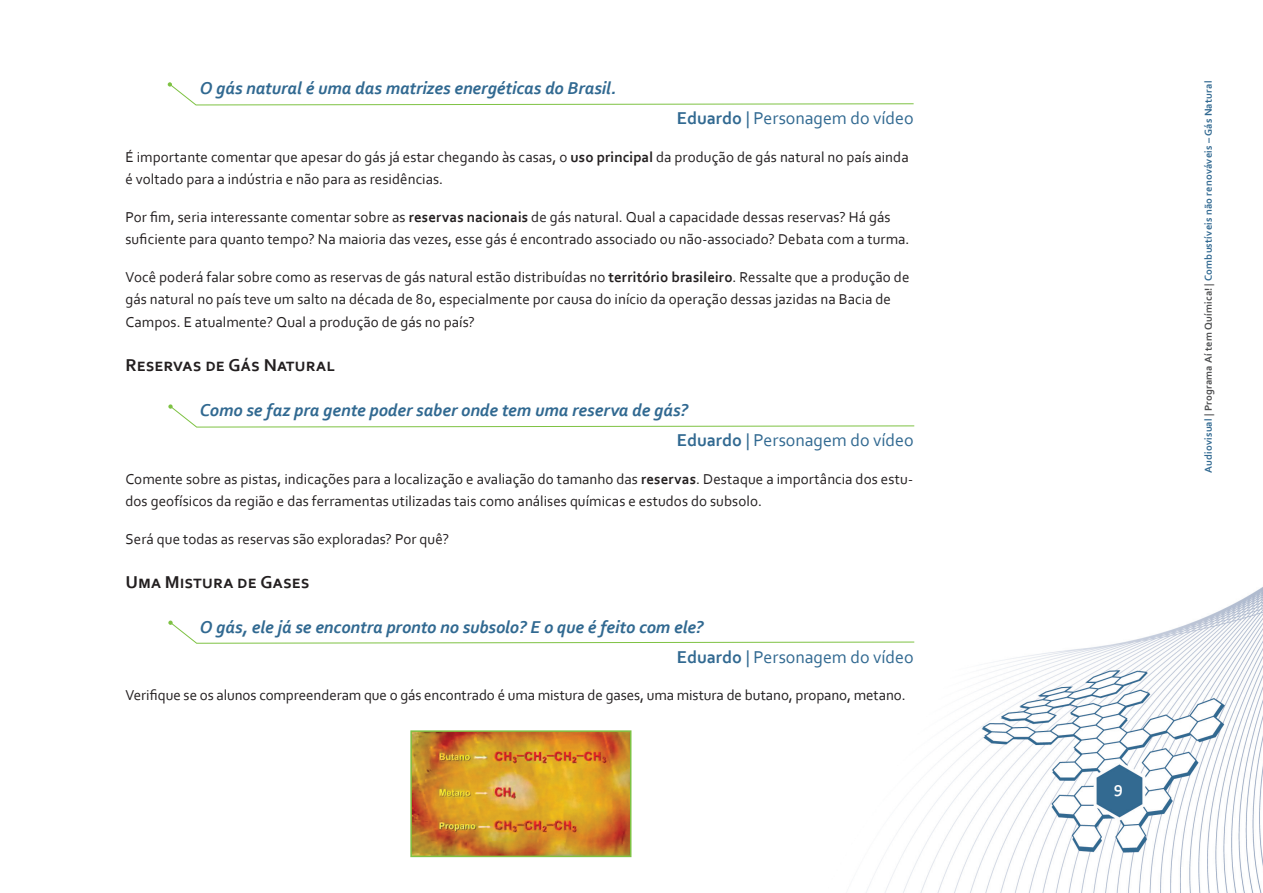
<style>
.page{position:relative;width:1263px;height:893px;background:#fff}
.page>*{position:absolute;margin:0;border:0;box-sizing:border-box;transform-origin:0 0}
.t1{font:italic 700 18px/30.2px "Corbel";letter-spacing:-.005em;color:#316991}
.t2{font:700 18px "Corbel";letter-spacing:.005em;color:#231f20}
.t3{font:18px "Corbel";letter-spacing:-.005em;color:#316991}
.t4{font:700 16.5px "Corbel";color:#fff}
.t5{font:15px/22.5px "Corbel";letter-spacing:.005em;color:#231f20}
.t6{font:700 10.5px "Corbel";letter-spacing:.02em;color:#316991}
.s1{font-weight:700}
.s2{font-style:normal}
.s3{font-weight:400;font-style:normal}
.s4{color:#4b4c4d}
</style>
<div class="page">
<img style="left:866px;top:587px;width:397px;height:306px">
<svg style="left:168px;top:404px;width:747px;height:24px"></svg>
<svg style="left:168px;top:621px;width:747px;height:23px"></svg>
<svg style="left:168px;top:82px;width:746px;height:24px"></svg>
<img style="left:413px;top:733px;width:215px;height:121px">
<div style="left:410px;top:730px;width:221px;height:127px;border:2px solid #7ec243"></div>
<p class="t1" style="left:200px;top:73px;width:418px">O gás natural é uma das matrizes energéticas do Brasil.</p>
<p class="t3" style="left:677px;top:107px;width:238px"><span class="s1">Eduardo</span> | Personagem do vídeo</p>
<p class="t5" style="left:125px;top:145px;width:785px">É importante comentar que apesar do gás já estar chegando às casas, o <span class="s1">uso principal</span> da produção de gás natural no país ainda é voltado para a indústria e não para as residências.</p>
<p class="t5" style="left:125px;top:205px;width:786px">Por fim, seria interessante comentar sobre as <span class="s1">reservas nacionais</span> de gás natural. Qual a capacidade dessas reservas? Há gás suficiente para quanto tempo? Na maioria das vezes, esse gás é encontrado associado ou não-associado? Debata com a turma.</p>
<p class="t5" style="left:125px;top:265px;width:786px">Você poderá falar sobre como as reservas de gás natural estão distribuídas no <span class="s1">território brasileiro</span>. Ressalte que a produção de gás natural no país teve um salto na década de 80, especialmente por causa do início da operação dessas jazidas na Bacia de<br>Campos. E atualmente? Qual a produção de gás no país?</p>
<p class="t2" style="left:125px;top:354px;width:211px">Reservas de Gás Natural</p>
<p class="t1" style="left:677px;top:394px;width:238px;text-indent:-477px">Como se faz pra gente poder saber onde tem uma reserva de gás?<br><span class="s2">Eduardo</span> <span class="s3">| Personagem do vídeo</span></p>
<p class="t5" style="left:125px;top:467px;width:789px">Comente sobre as pistas, indicações para a localização e avaliação do tamanho das <span class="s1">reservas</span>. Destaque a importância dos estu&shy;dos geofísicos da região e das ferramentas utilizadas tais como análises químicas e estudos do subsolo.</p>
<p class="t5" style="left:125px;top:527px;width:325px">Será que todas as reservas são exploradas? Por quê?</p>
<p class="t2" style="left:125px;top:570px;width:186px">Uma Mistura de Gases</p>
<p class="t1" style="left:677px;top:611px;width:238px;text-indent:-477px">O gás, ele já se encontra pronto no subsolo? E o que é feito com ele?<br><span class="s2">Eduardo</span> <span class="s3">| Personagem do vídeo</span></p>
<p class="t5" style="left:125px;top:684px;width:782px">Verifique se os alunos compreenderam que o gás encontrado é uma mistura de gases, uma mistura de butano, propano, metano.</p>
<p class="t6" style="left:1202px;top:473px;width:394px;rotate:-90deg">Audiovisual <span class="s4">| Programa Aí tem Química! |</span> Combustíveis não renováveis – Gás Natural</p>
<p class="t4" style="left:1114px;top:777px;width:11px">9</p>
</div>
